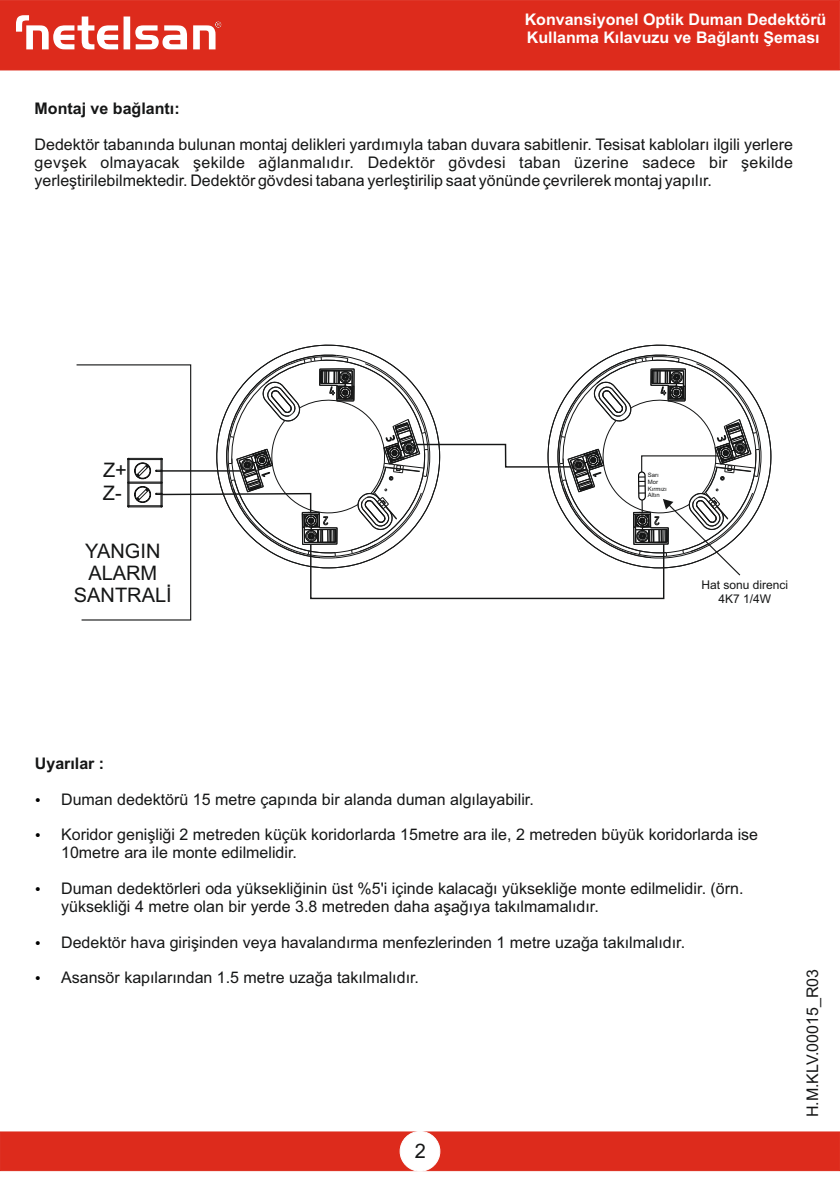
<style>
.page{position:relative;width:840px;height:1191px;background:#fff}
.page>*{position:absolute;margin:0;border:0;box-sizing:border-box;transform-origin:0 0}
.t1{font:20px/22.4px "Arial";color:#151616;text-align:center}
.t2{font:16px/17.8px "Arial";color:#151616}
.t3{font:700 16px/17.8px "Arial";color:#fff}
.t4{font:700 16px "Arial";color:#151616}
.t5{font:12px/13.4px "Arial";color:#151616;text-align:center}
.t6{font:6px/6.8px "Arial";color:#151616}
</style>
<div class="page">
<div style="left:0;top:1131px;width:839px;height:40px;background:#dd2b1c"></div>
<div style="left:399px;top:1131px;width:41px;height:40px;background:#fff;border:1px solid #fff;border-radius:50%"></div>
<div style="left:0;top:0;width:839px;height:70px;background:#dd2b1c"></div>
<svg style="left:16px;top:15px;width:205px;height:34px"></svg>
<svg style="left:76px;top:345px;width:694px;height:276px"></svg>
<p class="t3" style="left:524px;top:12px;width:303px">Konvansiyonel Optik Duman Dedektörü<br>Kullanma Kılavuzu ve Bağlantı Şeması</p>
<p class="t4" style="left:35px;top:103px;width:146px">Montaj ve bağlantı:</p>
<p class="t2" style="left:35px;top:137px;width:759px;text-align:justify">Dedektör tabanında bulunan montaj delikleri yardımıyla taban duvara sabitlenir. Tesisat kabloları ilgili yerlere gevşek olmayacak şekilde ağlanmalıdır. Dedektör gövdesi taban üzerine sadece bir şekilde yerleştirilebilmektedir. Dedektör gövdesi tabana yerleştirilip saat yönünde çevrilerek montaj yapılır.</p>
<p class="t1" style="left:103px;top:459px;width:26px;line-height:23.4px;text-align:left">Z+<br>Z-</p>
<p class="t1" style="left:74px;top:541px;width:99px">YANGIN<br>ALARM<br>SANTRALİ</p>
<p class="t6" style="left:647px;top:472px;width:21px">Sarı<br>Mor<br>Kırmızı<br>Altın</p>
<p class="t5" style="left:701px;top:579px;width:88px">Hat sonu direnci<br>4K7 1/4W</p>
<p class="t4" style="left:35px;top:757px;width:71px">Uyarılar :</p>
<p class="t2" style="left:61px;top:791px;width:474px">Duman dedektörü 15 metre çapında bir alanda duman algılayabilir.</p>
<p class="t2" style="left:61px;top:827px;width:698px">Koridor genişliği 2 metreden küçük koridorlarda 15metre ara ile, 2 metreden büyük koridorlarda ise<br>10metre ara ile monte edilmelidir.</p>
<p class="t2" style="left:61px;top:881px;width:683px">Duman dedektörleri oda yüksekliğinin üst %5'i içinde kalacağı yüksekliğe monte edilmelidir. (örn. yüksekliği 4 metre olan bir yerde 3.8 metreden daha aşağıya takılmamalıdır.</p>
<p class="t2" style="left:61px;top:934px;width:625px">Dedektör hava girişinden veya havalandırma menfezlerinden 1 metre uzağa takılmalıdır.</p>
<p class="t2" style="left:61px;top:970px;width:359px">Asansör kapılarından 1.5 metre uzağa takılmalıdır.</p>
<p class="t1" style="left:414px;top:1141px;width:13px">2</p>
<p class="t2" style="left:804px;top:1117px;width:150px;rotate:-90deg">H.M.KLV.00015_R03</p>
</div>
